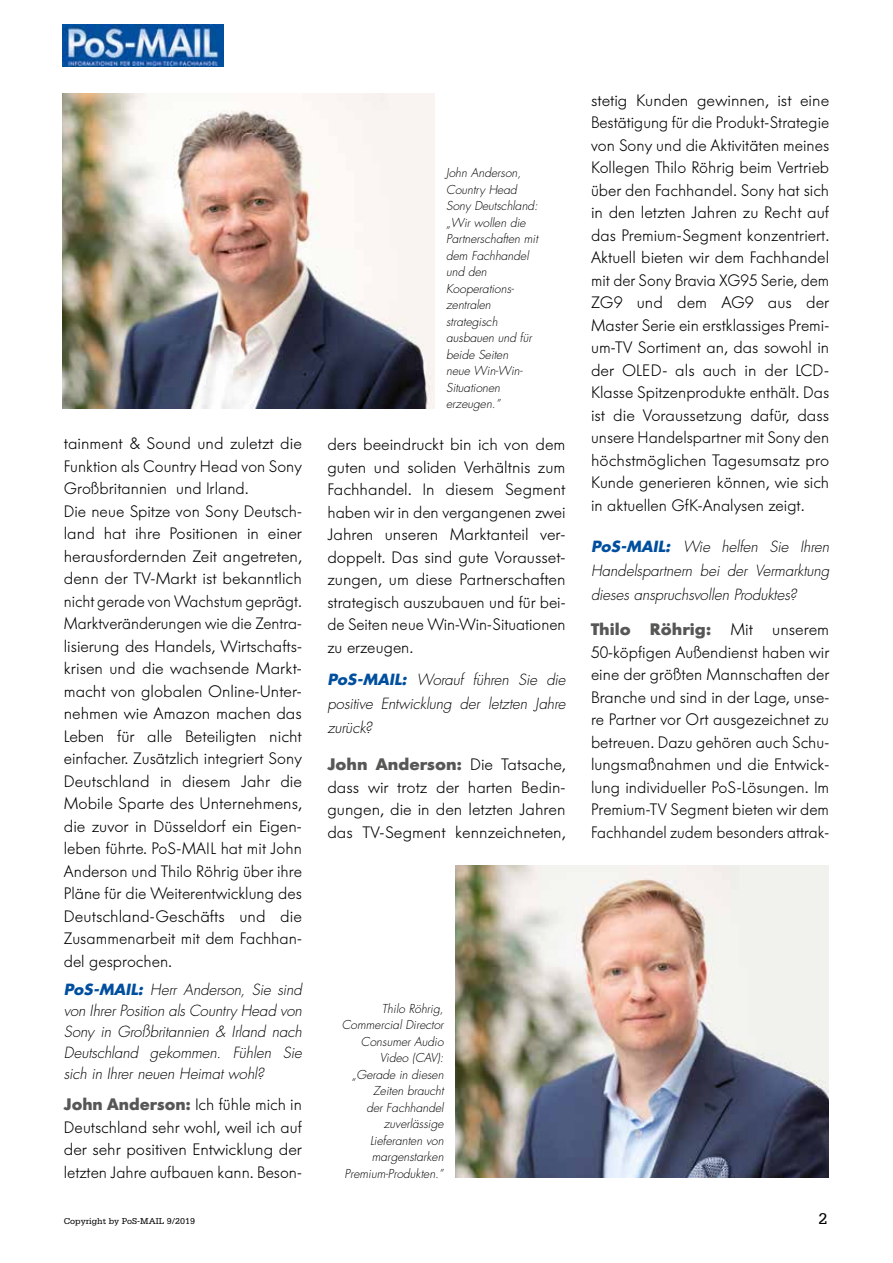
<style>
.page{position:relative;width:893px;height:1263px;background:#fff}
.page>*{position:absolute;margin:0;border:0;box-sizing:border-box;transform-origin:0 0}
.t1{font:300 16.5px/22.5px "Futura BQ";color:#000;text-align:justify}
.t2{font:16.5px "Serifa";color:#000}
.t3{font:italic 300 15px/24px "Futura";letter-spacing:-.005em;color:#000;text-align:justify}
.t4{font:italic 300 12px/16.5px "Futura";color:#000}
.t5{font:9px "Serifa";color:#000}
.s1{font-weight:700;color:#004f9f}
.s2{font-weight:700;color:#575756}
</style>
<div class="page">
<img style="left:63px;top:25px;width:160px;height:42px">
<img style="left:62px;top:93px;width:373px;height:315px">
<img style="left:456px;top:865px;width:372px;height:313px">
<p class="t1" style="left:64px;top:432px;width:240px;text-align:left">tainment &amp; Sound und zuletzt die Funktion als Country Head von Sony Großbritannien und Irland.<br>Die neue Spitze von Sony Deutsch&shy;land hat ihre Positionen in einer herausfordernden Zeit angetreten, denn der TV-Markt ist bekanntlich nicht gerade von Wachstum geprägt.<br>Marktveränderungen wie die Zentra&shy;lisierung des Handels, Wirtschafts&shy;krisen und die wachsende Markt&shy;macht von globalen Online-Unter&shy;nehmen wie Amazon machen das Leben für alle Beteiligten nicht einfacher. Zusätzlich integriert Sony Deutschland in diesem Jahr die Mobile Sparte des Unternehmens, die zuvor in Düsseldorf ein Eigen&shy;leben führte. PoS-MAIL hat mit John Anderson und Thilo Röhrig über ihre Pläne für die Weiterentwicklung des Deutschland-Geschäfts und die Zusammenarbeit mit dem Fachhan&shy;del gesprochen.</p>
<p class="t3" style="left:64px;top:979px;width:240px;line-height:21px"><span class="s1">PoS-MAIL:</span> Herr Anderson, Sie sind von Ihrer Position als Country Head von Sony in Großbritannien &amp; Irland nach Deutschland gekommen. Fühlen Sie sich in Ihrer neuen Heimat wohl?</p>
<p class="t1" style="left:64px;top:1093px;width:240px"><span class="s2">John Anderson:</span> Ich fühle mich in Deutschland sehr wohl, weil ich auf der sehr positiven Entwicklung der letzten Jahre aufbauen kann. Beson-</p>
<p class="t4" style="left:446px;top:165px;width:93px">John Anderson,<br>Country Head<br>Sony Deutschland: „Wir wollen die<br>Partnerschaften mit dem Fachhandel und den<br>Kooperations&shy;zentralen strategisch ausbauen und für beide Seiten<br>neue Win-Win-<br>Situationen erzeugen.”</p>
<p class="t1" style="left:327px;top:433px;width:240px">ders beeindruckt bin ich von dem guten und soliden Verhältnis zum Fachhandel. In diesem Segment haben wir in den vergangenen zwei Jahren unseren Marktanteil ver&shy;doppelt. Das sind gute Vorausset&shy;zungen, um diese Partnerschaften strategisch auszubauen und für bei&shy;de Seiten neue Win-Win-Situationen zu erzeugen.</p>
<p class="t3" style="left:327px;top:668px;width:240px"><span class="s1">PoS-MAIL:</span> Worauf führen Sie die positive Entwicklung der letzten Jahre zurück?</p>
<p class="t1" style="left:327px;top:753px;width:240px"><span class="s2">John Anderson:</span> Die Tatsache, dass wir trotz der harten Bedin&shy;gungen, die in den letzten Jahren das TV-Segment kennzeichneten,</p>
<p class="t4" style="left:342px;top:1000px;width:103px;text-align:right">Thilo Röhrig,<br>Commercial Director<br>Consumer Audio<br>Video (CAV): „Gerade in diesen<br>Zeiten braucht<br>der Fachhandel zuverlässige<br>Lieferanten von margenstarken<br>Premium-Produkten.”</p>
<p class="t1" style="left:591px;top:89px;width:240px">stetig Kunden gewinnen, ist eine Bestätigung für die Produkt-Strategie von Sony und die Aktivitäten meines Kollegen Thilo Röhrig beim Vertrieb über den Fachhandel. Sony hat sich in den letzten Jahren zu Recht auf das Premium-Segment konzentriert.<br>Aktuell bieten wir dem Fachhandel mit der Sony Bravia XG95 Serie, dem ZG9 und dem AG9 aus der Master Serie ein erstklassiges Premi&shy;um-TV Sortiment an, das sowohl in der OLED- als auch in der LCD-Klasse Spitzenprodukte enthält. Das ist die Voraussetzung dafür, dass unsere Handelspartner mit Sony den höchstmöglichen Tagesumsatz pro Kunde generieren können, wie sich in aktuellen GfK-Analysen zeigt.</p>
<p class="t3" style="left:591px;top:534px;width:240px"><span class="s1">PoS-MAIL:</span> Wie helfen Sie Ihren Handelspartnern bei der Vermarktung dieses anspruchsvollen Produktes?</p>
<p class="t1" style="left:591px;top:618px;width:240px"><span class="s2">Thilo Röhrig:</span> Mit unserem 50-köpfigen Außendienst haben wir eine der größten Mannschaften der Branche und sind in der Lage, unse&shy;re Partner vor Ort ausgezeichnet zu betreuen. Dazu gehören auch Schu&shy;lungsmaßnahmen und die Entwick&shy;lung individueller PoS-Lösungen. Im Premium-TV Segment bieten wir dem Fachhandel zudem besonders attrak-</p>
<p class="t5" style="left:64px;top:1216px;width:133px">Copyright by PoS-MAIL 9/2019</p>
<p class="t2" style="left:818px;top:1210px;width:11px">2</p>
</div>
